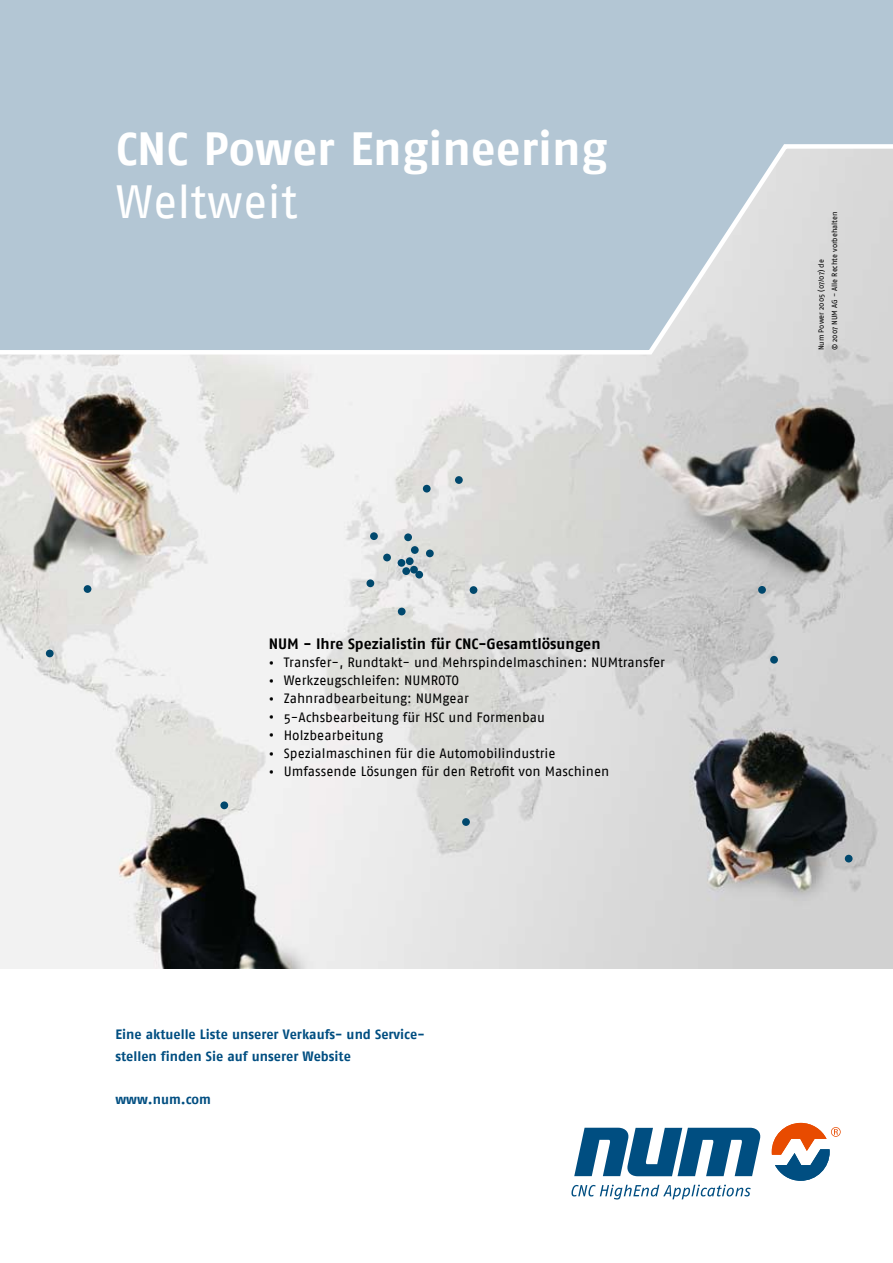
<style>
.page{position:relative;width:893px;height:1263px;background:#fff}
.page>*{position:absolute;margin:0;border:0;box-sizing:border-box;transform-origin:0 0}
.t1{font:700 46.5px "Fago No";color:#fff}
.t2{font:46.5px "Fago No";color:#fff}
.t3{font:700 15px "Fago No";color:#000}
.t4{font:13.5px "Fago No";color:#000}
.t5{font:700 13.5px/21.8px "Fago No";color:#004e81}
.t6{font:7.5px/13.5px "Fago No";color:#000}
.s1{font-weight:700}
</style>
<div class="page">
<img style="left:0;top:357px;width:893px;height:611px">
<div style="left:383px;top:554px;width:8px;height:7px;background:#00486d;border-radius:50%"></div>
<div style="left:370px;top:532px;width:8px;height:8px;background:#00486d;border-radius:50%"></div>
<div style="left:411px;top:546px;width:8px;height:8px;background:#00486d;border-radius:50%"></div>
<div style="left:415px;top:571px;width:8px;height:7px;background:#00486d;border-radius:50%"></div>
<div style="left:758px;top:586px;width:8px;height:8px;background:#00486d;border-radius:50%"></div>
<div style="left:770px;top:656px;width:8px;height:8px;background:#00486d;border-radius:50%"></div>
<div style="left:366px;top:579px;width:8px;height:8px;background:#00486d;border-radius:50%"></div>
<div style="left:84px;top:585px;width:7px;height:8px;background:#00486d;border-radius:50%"></div>
<div style="left:406px;top:557px;width:8px;height:8px;background:#00486d;border-radius:50%"></div>
<div style="left:398px;top:559px;width:7px;height:8px;background:#00486d;border-radius:50%"></div>
<div style="left:404px;top:533px;width:8px;height:8px;background:#00486d;border-radius:50%"></div>
<div style="left:426px;top:549px;width:8px;height:8px;background:#00486d;border-radius:50%"></div>
<div style="left:402px;top:567px;width:8px;height:8px;background:#00486d;border-radius:50%"></div>
<div style="left:410px;top:566px;width:8px;height:8px;background:#00486d;border-radius:50%"></div>
<div style="left:470px;top:586px;width:7px;height:8px;background:#00486d;border-radius:50%"></div>
<div style="left:423px;top:485px;width:8px;height:7px;background:#00486d;border-radius:50%"></div>
<div style="left:455px;top:476px;width:8px;height:8px;background:#00486d;border-radius:50%"></div>
<div style="left:398px;top:608px;width:8px;height:7px;background:#00486d;border-radius:50%"></div>
<div style="left:462px;top:818px;width:8px;height:8px;background:#00486d;border-radius:50%"></div>
<div style="left:220px;top:801px;width:8px;height:8px;background:#00486d;border-radius:50%"></div>
<div style="left:46px;top:649px;width:8px;height:8px;background:#00486d;border-radius:50%"></div>
<div style="left:845px;top:855px;width:8px;height:7px;background:#00486d;border-radius:50%"></div>
<svg style="left:0;top:0;width:893px;height:357px;background:#b8c9d5"></svg>
<svg style="left:574px;top:1128px;width:187px;height:48px"></svg>
<svg style="left:571px;top:1184px;width:180px;height:15px"></svg>
<svg style="left:772px;top:1123px;width:69px;height:58px"></svg>
<h1 class="t1" style="left:116px;top:122px;width:493px">CNC Power Engineering</h1>
<h1 class="t2" style="left:116px;top:175px;width:183px">Weltweit</h1>
<p class="t3" style="left:269px;top:635px;width:333px">NUM - Ihre Spezialistin für CNC-Gesamtlösungen</p>
<p class="t4" style="left:269px;top:655px;width:398px"><span class="s1">•</span> Transfer-, Rundtakt- und Mehrspindelmaschinen: NUMtransfer</p>
<p class="t4" style="left:269px;top:673px;width:192px"><span class="s1">•</span> Werkzeugschleifen: NUMROTO</p>
<p class="t4" style="left:269px;top:691px;width:202px"><span class="s1">•</span> Zahnradbearbeitung: NUMgear</p>
<p class="t4" style="left:269px;top:709px;width:278px"><span class="s1">•</span> 5-Achsbearbeitung für HSC und Formenbau</p>
<p class="t4" style="left:269px;top:727px;width:116px"><span class="s1">•</span> Holzbearbeitung</p>
<p class="t4" style="left:269px;top:745px;width:288px"><span class="s1">•</span> Spezialmaschinen für die Automobilindustrie</p>
<p class="t4" style="left:269px;top:764px;width:342px"><span class="s1">•</span> Umfassende Lösungen für den Retrofit von Maschinen</p>
<p class="t5" style="left:115px;top:1023px;width:311px">Eine aktuelle Liste unserer Verkaufs- und Service&shy;stellen finden Sie auf unserer Website</p>
<p class="t5" style="left:115px;top:1088px;width:97px">www.num.com</p>
<p class="t6" style="left:814px;top:350px;width:140px;rotate:-90deg">Num Power 2005 (07/07) de<br>© 2007 NUM AG - Alle Rechte vorbehalten</p>
</div>
